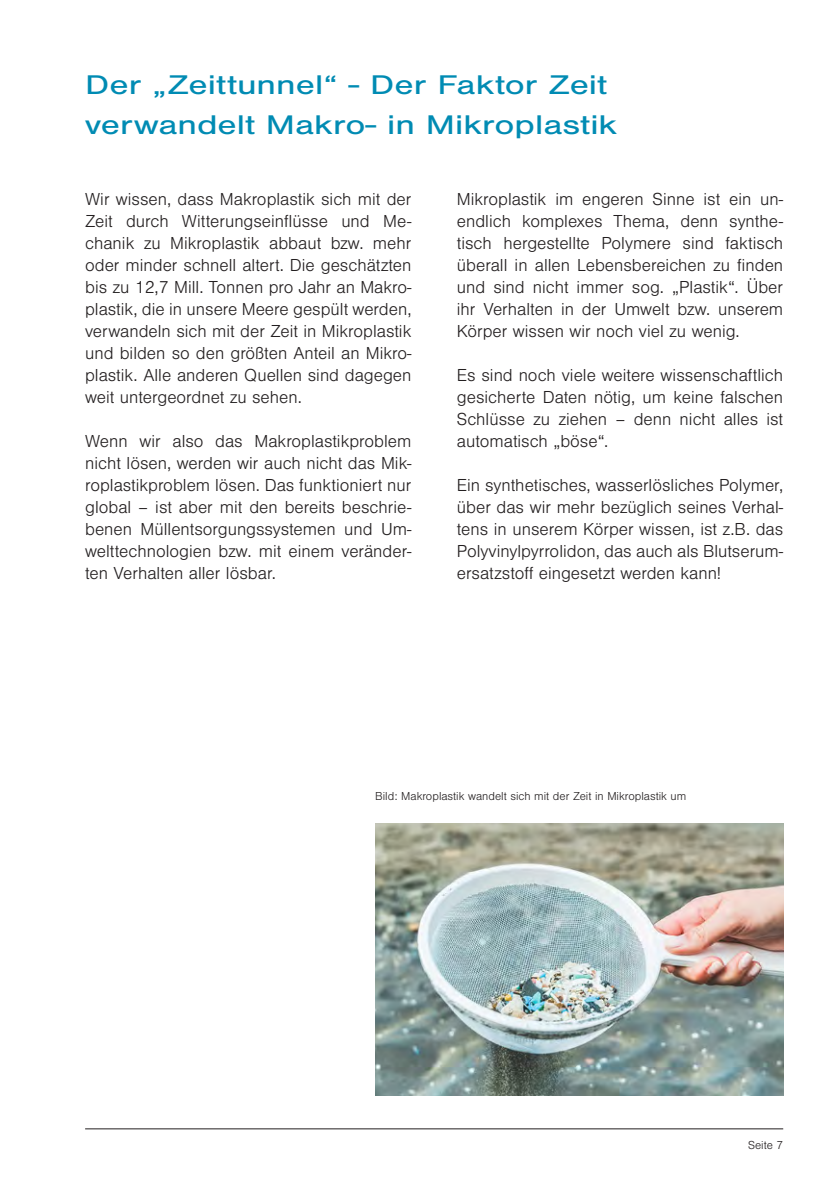
<style>
.page{position:relative;width:840px;height:1191px;background:#fff}
.page>*{position:absolute;margin:0;border:0;box-sizing:border-box;transform-origin:0 0}
.t1{font:28px/40px "Nimbus San";color:#008bb3;scale:1.3 1}
.t2{font:300 18px/22px "Nimbus San";color:#231f20;text-align:justify}
.t3{font:300 12px "Nimbus San";color:#231f20}
</style>
<div class="page">
<hr style="left:85px;top:1128px;width:697px;height:1px;background:#231f20">
<img style="left:375px;top:823px;width:407px;height:272px">
<h1 class="t1" style="left:85px;top:65px;width:410px">Der „Zeittunnel“ - Der Faktor Zeit verwandelt Makro- in Mikroplastik</h1>
<p class="t2" style="left:85px;top:188px;width:328px">Wir wissen, dass Makroplastik sich mit der Zeit durch Witterungseinflüsse und Me&shy;chanik zu Mikroplastik abbaut bzw. mehr oder minder schnell altert. Die geschätzten bis zu 12,7 Mill. Tonnen pro Jahr an Makro&shy;plastik, die in unsere Meere gespült werden, verwandeln sich mit der Zeit in Mikroplastik und bilden so den größten Anteil an Mikro&shy;plastik. Alle anderen Quellen sind dagegen weit untergeordnet zu sehen.</p>
<p class="t2" style="left:85px;top:430px;width:328px">Wenn wir also das Makroplastikproblem nicht lösen, werden wir auch nicht das Mik&shy;roplastikproblem lösen. Das funktioniert nur global – ist aber mit den bereits beschrie&shy;benen Müllentsorgungssystemen und Um&shy;welttechnologien bzw. mit einem veränder&shy;ten Verhalten aller lösbar.</p>
<p class="t2" style="left:456px;top:188px;width:328px">Mikroplastik im engeren Sinne ist ein un&shy;endlich komplexes Thema, denn synthe&shy;tisch hergestellte Polymere sind faktisch überall in allen Lebensbereichen zu finden und sind nicht immer sog. „Plastik“. Über ihr Verhalten in der Umwelt bzw. unserem Körper wissen wir noch viel zu wenig.</p>
<p class="t2" style="left:456px;top:364px;width:327px">Es sind noch viele weitere wissenschaftlich gesicherte Daten nötig, um keine falschen Schlüsse zu ziehen – denn nicht alles ist automatisch „böse“.</p>
<p class="t2" style="left:456px;top:474px;width:328px">Ein synthetisches, wasserlösliches Polymer, über das wir mehr bezüglich seines Verhal&shy;tens in unserem Körper wissen, ist z.B. das Polyvinylpyrrolidon, das auch als Blutserum&shy;ersatzstoff eingesetzt werden kann!</p>
<p class="t3" style="left:375px;top:789px;width:312px">Bild: Makroplastik wandelt sich mit der Zeit in Mikroplastik um</p>
<p class="t3" style="left:747px;top:1138px;width:37px">Seite 7</p>
</div>
